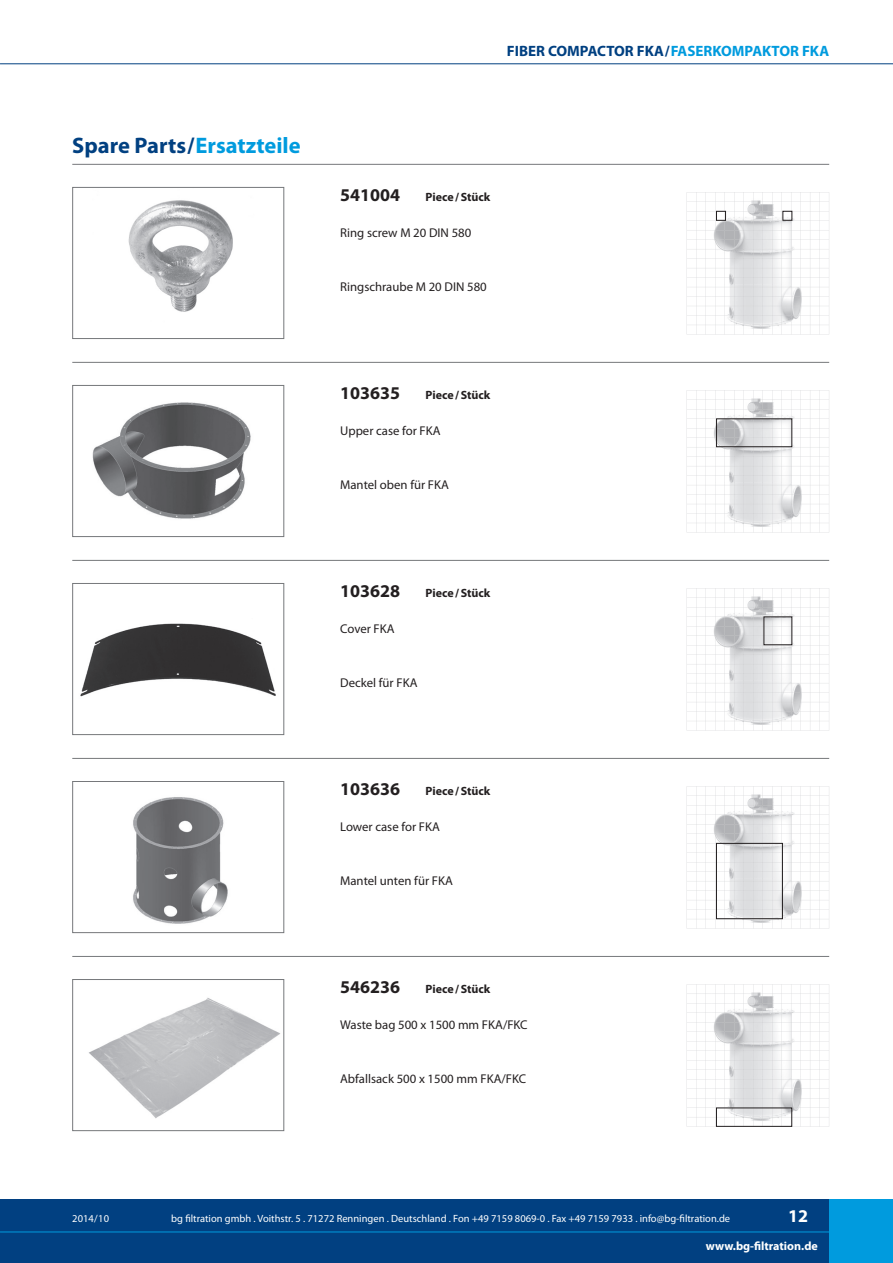
<style>
.page{position:relative;width:893px;height:1263px;background:#fff}
.page>*{position:absolute;margin:0;border:0;box-sizing:border-box;transform-origin:0 0}
.t1{font:700 22.5px "Myriad Pro";color:#014081}
.t2{font:700 18px "Myriad Pro";color:#231f20}
.t3{font:700 18px "Myriad Pro";color:#fff}
.t4{font:700 15px "Myriad Pro";color:#014081}
.t5{font:12.75px "Myriad Pro";color:#231f20}
.t6{font:700 12px "Myriad Pro";color:#231f20}
.t7{font:700 12px "Myriad Pro";color:#fff}
.t8{font:10.5px "Myriad Pro";color:#fff}
.s1{color:#009bde}
</style>
<div class="page">
<svg style="left:687px;top:786px;width:142px;height:143px"></svg>
<img style="left:712px;top:879px;width:90px;height:44px">
<svg style="left:687px;top:588px;width:142px;height:143px"></svg>
<img style="left:712px;top:681px;width:90px;height:44px">
<svg style="left:687px;top:984px;width:142px;height:143px"></svg>
<img style="left:712px;top:1077px;width:90px;height:44px">
<svg style="left:687px;top:390px;width:142px;height:143px"></svg>
<img style="left:712px;top:483px;width:90px;height:44px">
<svg style="left:687px;top:192px;width:142px;height:143px"></svg>
<img style="left:712px;top:285px;width:90px;height:44px">
<div style="left:0;top:1199px;width:829px;height:64px;background:#014081"></div>
<div style="left:829px;top:1199px;width:64px;height:64px;background:#009bde"></div>
<hr style="left:0;top:63px;width:893px;height:1px;background:#014081">
<hr style="left:0;top:1231px;width:893px;height:1px;background:#009bde">
<hr style="left:72px;top:164px;width:757px;height:1px;background:#76787b">
<hr style="left:72px;top:362px;width:757px;height:1px;background:#76787b">
<hr style="left:72px;top:560px;width:757px;height:1px;background:#76787b">
<hr style="left:72px;top:758px;width:757px;height:1px;background:#76787b">
<hr style="left:72px;top:956px;width:757px;height:1px;background:#76787b">
<img style="left:128px;top:200px;width:105px;height:112px">
<div style="left:72px;top:187px;width:212px;height:152px;border:1px solid #76787b"></div>
<img style="left:92px;top:402px;width:159px;height:117px">
<div style="left:72px;top:385px;width:212px;height:152px;border:1px solid #76787b"></div>
<img style="left:80px;top:623px;width:196px;height:74px">
<div style="left:72px;top:583px;width:212px;height:152px;border:1px solid #76787b"></div>
<img style="left:133px;top:797px;width:95px;height:127px">
<div style="left:72px;top:781px;width:212px;height:152px;border:1px solid #76787b"></div>
<img style="left:89px;top:998px;width:191px;height:121px">
<div style="left:72px;top:979px;width:212px;height:152px;border:1px solid #76787b"></div>
<div style="left:716px;top:211px;width:10px;height:10px;border:1px solid #231f20"></div>
<div style="left:782px;top:211px;width:10px;height:10px;border:1px solid #231f20"></div>
<div style="left:716px;top:418px;width:76px;height:29px;border:1px solid #231f20"></div>
<div style="left:716px;top:843px;width:67px;height:76px;border:1px solid #231f20"></div>
<div style="left:716px;top:1107px;width:76px;height:20px;border:1px solid #231f20"></div>
<h1 class="t1" style="left:72px;top:133px;width:230px">Spare Parts / <span class="s1">Ersatzteile</span></h1>
<p class="t4" style="left:507px;top:42px;width:324px">FIBER COMPACTOR FKA/<span class="s1">FASERKOMPAKTOR FKA</span></p>
<h2 class="t2" style="left:340px;top:185px;width:61px">541004</h2>
<p class="t6" style="left:426px;top:190px;width:66px">Piece / Stück</p>
<p class="t5" style="left:340px;top:225px;width:133px">Ring screw M 20 DIN 580</p>
<p class="t5" style="left:340px;top:279px;width:148px">Ringschraube M 20 DIN 580</p>
<h2 class="t2" style="left:340px;top:383px;width:61px">103635</h2>
<p class="t6" style="left:426px;top:388px;width:66px">Piece / Stück</p>
<p class="t5" style="left:340px;top:423px;width:102px">Upper case for FKA</p>
<p class="t5" style="left:340px;top:477px;width:110px">Mantel oben für FKA</p>
<h2 class="t2" style="left:340px;top:581px;width:61px">103628</h2>
<p class="t6" style="left:426px;top:586px;width:66px">Piece / Stück</p>
<p class="t5" style="left:340px;top:621px;width:56px">Cover FKA</p>
<p class="t5" style="left:340px;top:675px;width:79px">Deckel für FKA</p>
<h2 class="t2" style="left:340px;top:779px;width:61px">103636</h2>
<p class="t6" style="left:426px;top:784px;width:66px">Piece / Stück</p>
<p class="t5" style="left:340px;top:819px;width:101px">Lower case for FKA</p>
<p class="t5" style="left:340px;top:873px;width:114px">Mantel unten für FKA</p>
<h2 class="t2" style="left:340px;top:977px;width:61px">546236</h2>
<p class="t6" style="left:426px;top:982px;width:66px">Piece / Stück</p>
<p class="t5" style="left:340px;top:1017px;width:189px">Waste bag 500 x 1500 mm FKA/FKC</p>
<p class="t5" style="left:340px;top:1071px;width:188px">Abfallsack 500 x 1500 mm FKA/FKC</p>
<p class="t8" style="left:72px;top:1212px;width:38px">2014 / 10</p>
<p class="t8" style="left:171px;top:1212px;width:560px">bg filtration gmbh . Voithstr. 5 . 71272 Renningen . Deutschland . Fon +49 7159 8069-0 . Fax +49 7159 7933 . info@bg-filtration.de</p>
<h2 class="t3" style="left:788px;top:1206px;width:21px">12</h2>
<p class="t7" style="left:706px;top:1239px;width:114px">www.bg-filtration.de</p>
</div>
